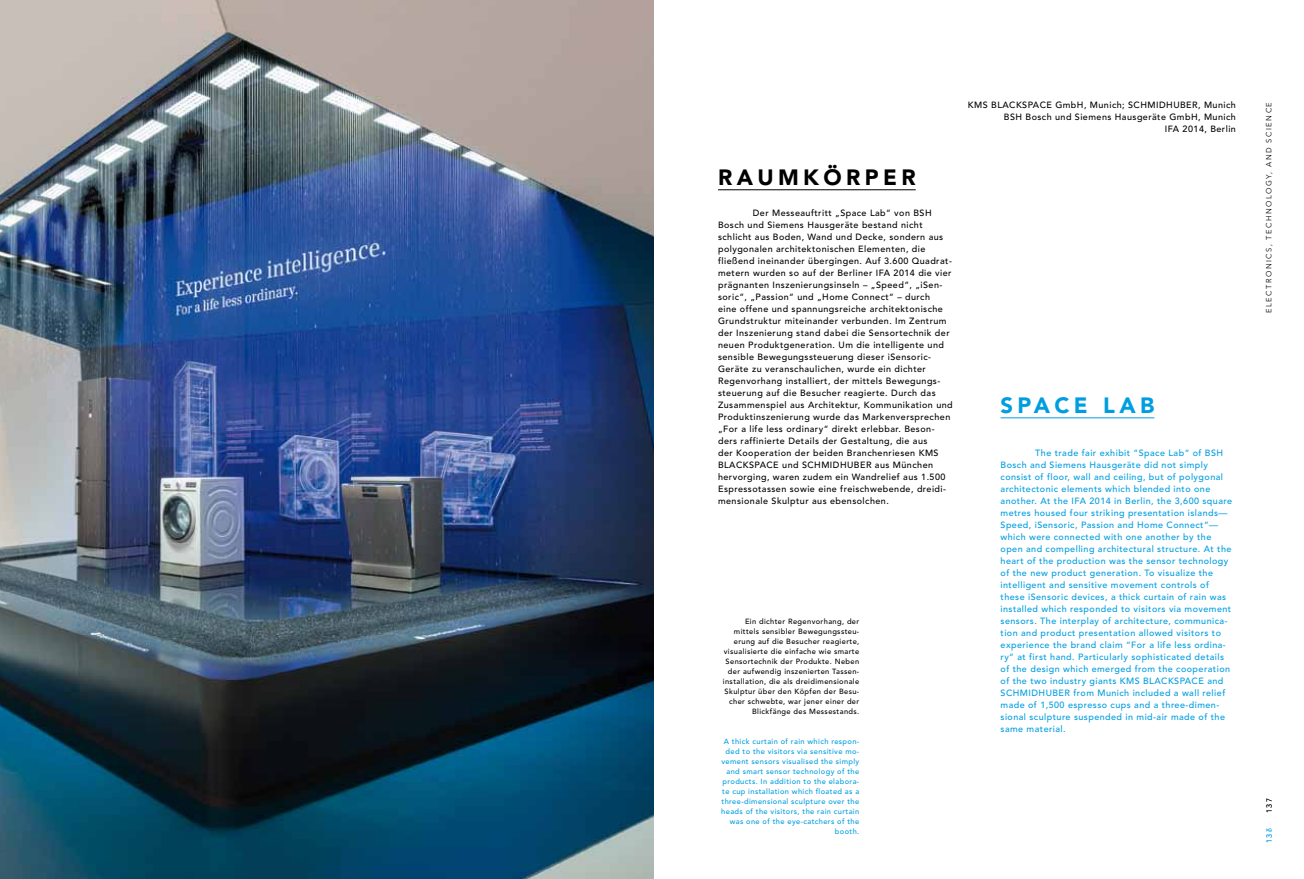
<style>
.page{position:relative;width:1304px;height:879px;background:#fff}
.page>*{position:absolute;margin:0;border:0;box-sizing:border-box;transform-origin:0 0}
.t1{font:900 22px "Avenir";letter-spacing:.285em;color:#000}
.t2{font:900 22px "Avenir";color:#009ee0}
.t3{font:500 9px/12px "Avenir LT Std";letter-spacing:.05em;color:#000;text-align:right}
.t4{font:500 9px/12px "Avenir LT Std";letter-spacing:.05em;color:#009ee0}
.t5{font:500 7.5px/10px "Avenir LT Std";letter-spacing:.05em;color:#000;text-align:right}
.t6{font:500 7.5px/10px "Avenir LT Std";letter-spacing:.05em;color:#009ee0;text-align:right}
.t7{font:7.5px "Avenir Next LT Pro";letter-spacing:.2em;color:#000}
.t8{font:300 7.5px "Avenir LT Pro";color:#009ee0}
.t9{font:300 7.5px "Avenir LT Pro";color:#000}
</style>
<div class="page">
<hr style="left:718px;top:189px;width:198px;height:1px;background:#000">
<hr style="left:1001px;top:417px;width:153px;height:1px;background:#009ee0">
<img style="left:0;top:0;width:654px;height:879px">
<h1 class="t1" style="left:718px;top:164px;width:194px">R AUMKÖR PER</h1>
<p class="t3" style="left:718px;top:207px;width:236px;text-align:left;text-indent:35px">Der Messeauftritt „Space Lab“ von BSH Bosch und Siemens Hausgeräte bestand nicht schlicht aus Boden, Wand und Decke, sondern aus polygonalen architektonischen Elementen, die fließend ineinander übergingen. Auf 3.600 Quadrat&shy;metern wurden so auf der Berliner IFA 2014 die vier prägnanten Inszenierungsinseln – „Speed“, „iSen&shy;soric“, „Passion“ und „Home Connect“ – durch<br>eine offene und spannungsreiche architektonische Grundstruktur miteinander verbunden. Im Zentrum der Inszenierung stand dabei die Sensortechnik der neuen Produktgeneration. Um die intelligente und sensible Bewegungssteuerung dieser iSensoric-Geräte zu veranschaulichen, wurde ein dichter Regenvorhang installiert, der mittels Bewegungs&shy;steuerung auf die Besucher reagierte. Durch das Zusammenspiel aus Architektur, Kommunikation und Produktinszenierung wurde das Markenversprechen „For a life less ordinary“ direkt erlebbar. Beson&shy;ders raffinierte Details der Gestaltung, die aus<br>der Kooperation der beiden Branchenriesen KMS BLACKSPACE und SCHMIDHUBER aus München hervorging, waren zudem ein Wandrelief aus 1.500<br>Espressotassen sowie eine freischwebende, dreidi&shy;mensionale Skulptur aus ebensolchen.</p>
<p class="t5" style="left:723px;top:617px;width:138px">Ein dichter Regenvorhang, der mittels sensibler Bewegungssteu&shy;erung auf die Besucher reagierte, visualisierte die einfache wie smarte Sensortechnik der Produkte. Neben der aufwendig inszenierten Tassen&shy;installation, die als dreidimensionale Skulptur über den Köpfen der Besu&shy;cher schwebte, war jener einer der Blickfänge des Messestands.</p>
<p class="t6" style="left:721px;top:737px;width:140px">A thick curtain of rain which respon&shy;ded to the visitors via sensitive mo&shy;vement sensors visualised the simply and smart sensor technology of the products. In addition to the elabora&shy;te cup installation which floated as a three-dimensional sculpture over the heads of the visitors, the rain curtain was one of the eye-catchers of the booth.</p>
<p class="t3" style="left:968px;top:100px;width:270px">KMS BLACKSPACE GmbH, Munich; SCHMIDHUBER, Munich<br>BSH Bosch und Siemens Hausgeräte GmbH, Munich<br>IFA 2014, Berlin</p>
<h1 class="t2" style="left:1001px;top:392px;width:35px">SPAC</h1>
<h1 class="t2" style="left:1074px;top:392px;width:82px">E LAB</h1>
<p class="t4" style="left:1001px;top:447px;width:233px;text-indent:35px">The trade fair exhibit “Space Lab“ of BSH Bosch and Siemens Hausgeräte did not simply consist of floor, wall and ceiling, but of polygonal architectonic elements which blended into one another. At the IFA 2014 in Berlin, the 3,600 square metres housed four striking presentation islands— Speed, iSensoric, Passion and Home Connect“— which were connected with one another by the open and compelling architectural structure. At the heart of the production was the sensor technology of the new product generation. To visualize the intelligent and sensitive movement controls of these iSensoric devices, a thick curtain of rain was installed which responded to visitors via movement sensors. The interplay of architecture, communica&shy;tion and product presentation allowed visitors to experience the brand claim “For a life less ordina&shy;ry“ at first hand. Particularly sophisticated details of the design which emerged from the cooperation of the two industry giants KMS BLACKSPACE and SCHMIDHUBER from Munich included a wall relief made of 1,500 espresso cups and a three-dimen&shy;sional sculpture suspended in mid-air made of the same material.</p>
<p class="t7" style="left:1264px;top:313px;width:213px;rotate:-90deg">electronics, technology, and science</p>
<p class="t9" style="left:1265px;top:813px;width:16px;rotate:-90deg">137</p>
<p class="t8" style="left:1265px;top:843px;width:16px;rotate:-90deg">136</p>
<p class="t8" style="left:1265px;top:832px;width:5px;rotate:-90deg">7</p>
</div>
